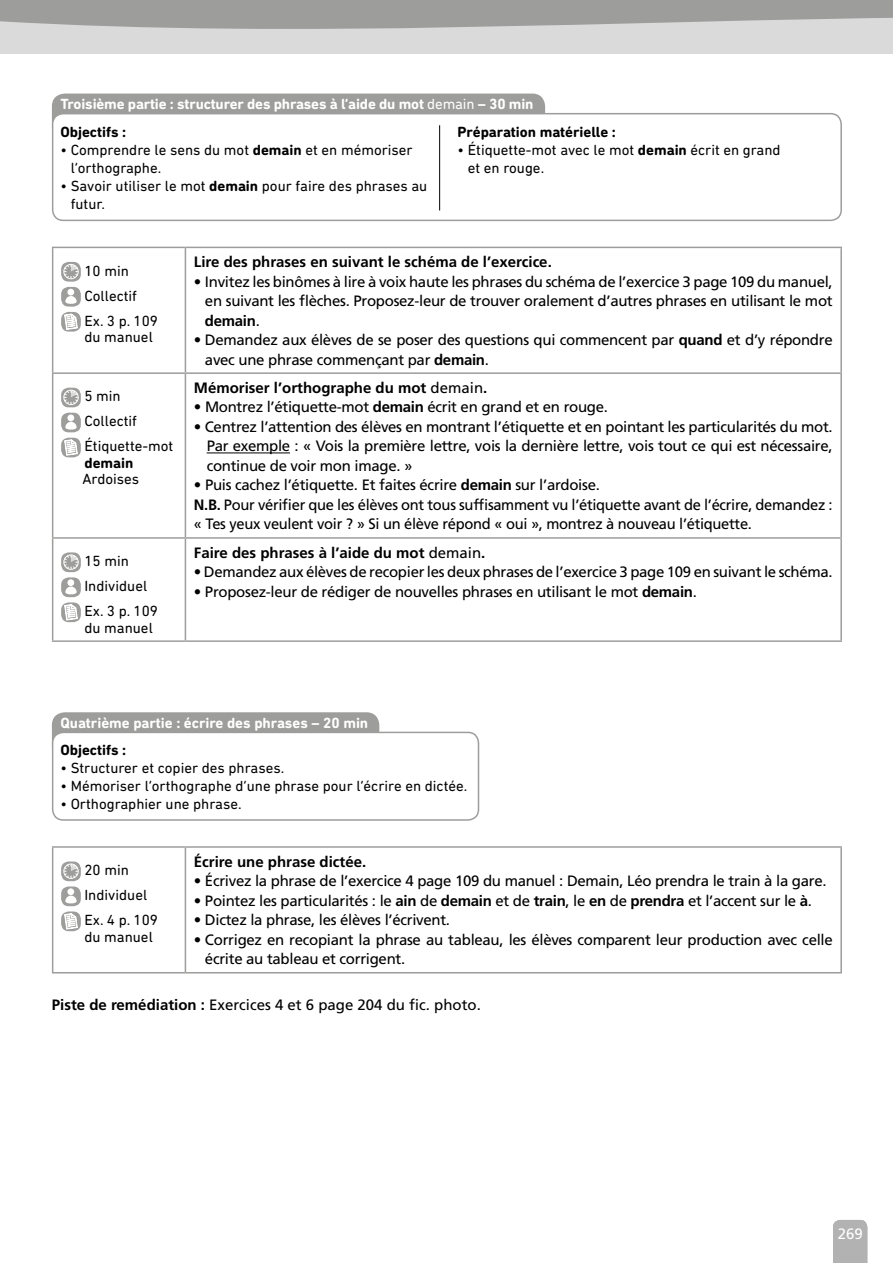
<style>
.page{position:relative;width:893px;height:1263px;background:#fff}
.page>*{position:absolute;margin:0;border:0;box-sizing:border-box;transform-origin:0 0}
.t1{font:15px/19.5px "Frutiger LT Std";letter-spacing:-.02em;color:#000}
.t2{font:15px/25px "DIN Next Rounded LT Pro";color:#000}
.t3{font:700 15px "Frutiger LT Std";color:#000}
.t4{font:700 15px "DIN Next Rounded LT Pro";letter-spacing:-.01em;color:#fff}
.t5{font:15px "Frutiger LT Std";color:#000}
.t6{font:700 15px "DIN Next Rounded LT Pro";color:#000}
.t7{font:15px "Frutiger LT Std";color:#fff}
.s1{font-weight:400}
.s2{font-weight:700}
</style>
<div class="page">
<div style="left:0;top:6px;width:893px;height:48px;background:#dadada"></div>
<svg style="left:0;top:13px;width:893px;height:16px"></svg>
<svg style="left:833px;top:1220px;width:34px;height:43px"></svg>
<div style="left:0;top:0;width:893px;height:13px;background:#9d9d9c"></div>
<div style="left:52px;top:94px;width:493px;height:46px;background:#9d9d9c;border-radius:13px"></div>
<div style="left:53px;top:114px;width:788px;height:106px;background:#fff;border-radius:11px"></div>
<div style="left:52px;top:113px;width:790px;height:108px;border:2px solid #9d9d9c;border-radius:11px"></div>
<svg style="left:53px;top:248px;width:787px;height:392px"></svg>
<hr style="left:52px;top:247px;width:133px;height:1px;background:#9d9d9c">
<hr style="left:52px;top:248px;width:1px;height:124px;background:#9d9d9c">
<hr style="left:185px;top:247px;width:657px;height:1px;background:#9d9d9c">
<hr style="left:185px;top:248px;width:1px;height:124px;background:#9d9d9c">
<hr style="left:840px;top:248px;width:2px;height:124px;background:#9d9d9c">
<hr style="left:52px;top:372px;width:133px;height:2px;background:#9d9d9c">
<hr style="left:52px;top:374px;width:1px;height:163px;background:#9d9d9c">
<hr style="left:185px;top:372px;width:657px;height:2px;background:#9d9d9c">
<hr style="left:185px;top:374px;width:1px;height:163px;background:#9d9d9c">
<hr style="left:840px;top:374px;width:2px;height:163px;background:#9d9d9c">
<hr style="left:52px;top:537px;width:133px;height:2px;background:#9d9d9c">
<hr style="left:52px;top:539px;width:1px;height:101px;background:#9d9d9c">
<hr style="left:185px;top:537px;width:657px;height:2px;background:#9d9d9c">
<hr style="left:185px;top:539px;width:1px;height:101px;background:#9d9d9c">
<hr style="left:840px;top:539px;width:2px;height:101px;background:#9d9d9c">
<hr style="left:52px;top:640px;width:133px;height:2px;background:#9d9d9c">
<hr style="left:185px;top:640px;width:657px;height:2px;background:#9d9d9c">
<div style="left:61px;top:262px;width:20px;height:20px;background:#9d9d9c;border-radius:8px"></div>
<div style="left:63px;top:264px;width:16px;height:15px;border:1px solid #fff;border-radius:50%"></div>
<svg style="left:64px;top:264px;width:14px;height:15px"></svg>
<div style="left:61px;top:287px;width:20px;height:20px;background:#9d9d9c;border-radius:8px"></div>
<div style="left:67px;top:289px;width:7px;height:6px;background:#fff;border-radius:50%"></div>
<svg style="left:65px;top:296px;width:12px;height:8px"></svg>
<div style="left:61px;top:312px;width:20px;height:20px;background:#9d9d9c;border-radius:8px"></div>
<svg style="left:64px;top:313px;width:14px;height:17px"></svg>
<div style="left:61px;top:388px;width:20px;height:19px;background:#9d9d9c;border-radius:8px"></div>
<div style="left:63px;top:390px;width:16px;height:15px;border:1px solid #fff;border-radius:50%"></div>
<svg style="left:64px;top:390px;width:14px;height:14px"></svg>
<div style="left:61px;top:413px;width:20px;height:19px;background:#9d9d9c;border-radius:8px"></div>
<div style="left:67px;top:414px;width:7px;height:7px;background:#fff;border-radius:50%"></div>
<svg style="left:65px;top:422px;width:12px;height:8px"></svg>
<div style="left:61px;top:438px;width:20px;height:19px;background:#9d9d9c;border-radius:8px"></div>
<svg style="left:64px;top:439px;width:14px;height:17px"></svg>
<hr style="left:207px;top:453px;width:83px;height:1px;background:#000">
<div style="left:61px;top:552px;width:20px;height:20px;background:#9d9d9c;border-radius:8px"></div>
<div style="left:63px;top:554px;width:16px;height:16px;border:1px solid #fff;border-radius:50%"></div>
<svg style="left:64px;top:555px;width:14px;height:14px"></svg>
<div style="left:61px;top:577px;width:20px;height:20px;background:#9d9d9c;border-radius:8px"></div>
<div style="left:67px;top:579px;width:7px;height:7px;background:#fff;border-radius:50%"></div>
<svg style="left:65px;top:587px;width:12px;height:8px"></svg>
<div style="left:61px;top:602px;width:20px;height:20px;background:#9d9d9c;border-radius:8px"></div>
<svg style="left:64px;top:604px;width:14px;height:17px"></svg>
<hr style="left:439px;top:125px;width:1px;height:85px;background:#000">
<div style="left:52px;top:712px;width:327px;height:47px;background:#9d9d9c;border-radius:13px"></div>
<div style="left:53px;top:732px;width:425px;height:88px;background:#fff;border-radius:11px"></div>
<div style="left:52px;top:732px;width:427px;height:89px;border:2px solid #9d9d9c;border-radius:11px"></div>
<svg style="left:53px;top:848px;width:134px;height:124px"></svg>
<hr style="left:52px;top:846px;width:133px;height:2px;background:#9d9d9c">
<hr style="left:52px;top:848px;width:1px;height:124px;background:#9d9d9c">
<hr style="left:185px;top:846px;width:657px;height:2px;background:#9d9d9c">
<hr style="left:185px;top:848px;width:1px;height:124px;background:#9d9d9c">
<hr style="left:840px;top:848px;width:2px;height:124px;background:#9d9d9c">
<hr style="left:52px;top:972px;width:133px;height:1px;background:#9d9d9c">
<hr style="left:185px;top:972px;width:657px;height:1px;background:#9d9d9c">
<div style="left:61px;top:861px;width:20px;height:20px;background:#9d9d9c;border-radius:8px"></div>
<div style="left:63px;top:863px;width:16px;height:16px;border:1px solid #fff;border-radius:50%"></div>
<svg style="left:64px;top:864px;width:14px;height:14px"></svg>
<div style="left:61px;top:886px;width:20px;height:20px;background:#9d9d9c;border-radius:8px"></div>
<div style="left:67px;top:888px;width:7px;height:7px;background:#fff;border-radius:50%"></div>
<svg style="left:65px;top:896px;width:12px;height:8px"></svg>
<div style="left:61px;top:911px;width:20px;height:20px;background:#9d9d9c;border-radius:8px"></div>
<svg style="left:64px;top:913px;width:14px;height:17px"></svg>
<p class="t4" style="left:60px;top:95px;width:475px">Troisième partie : structurer des phrases à l’aide du mot <span class="s1">demain</span> – 30 min</p>
<p class="t6" style="left:60px;top:123px;width:67px">Objectifs :</p>
<p class="t2" style="left:71px;top:140px;width:344px;line-height:18px;text-indent:-10px">• Comprendre le sens du mot <span class="s2">demain</span> et en mémoriser l’orthographe.</p>
<p class="t2" style="left:71px;top:176px;width:358px;line-height:18px;text-indent:-10px">• Savoir utiliser le mot <span class="s2">demain</span> pour faire des phrases au futur.</p>
<p class="t6" style="left:457px;top:123px;width:160px">Préparation matérielle :</p>
<p class="t2" style="left:468px;top:140px;width:314px;line-height:18px;text-indent:-10px">• Étiquette-mot avec le mot <span class="s2">demain</span> écrit en grand et en rouge.</p>
<p class="t2" style="left:84px;top:258px;width:75px">10 min<br>Collectif<br>Ex. 3 p. 109</p>
<p class="t2" style="left:84px;top:324px;width:70px">du manuel</p>
<p class="t2" style="left:84px;top:384px;width:90px">5 min<br>Collectif<br>Étiquette-mot</p>
<p class="t6" style="left:84px;top:454px;width:51px">demain</p>
<p class="t2" style="left:82px;top:467px;width:58px">Ardoises</p>
<p class="t2" style="left:84px;top:548px;width:75px">15 min<br>Individuel<br>Ex. 3 p. 109</p>
<p class="t2" style="left:84px;top:615px;width:70px">du manuel</p>
<p class="t3" style="left:194px;top:253px;width:359px">Lire des phrases en suivant le schéma de l’exercice.</p>
<p class="t1" style="left:205px;top:272px;width:629px;text-align:justify;text-indent:-11px">• Invitez les binômes à lire à voix haute les phrases du schéma de l’exercice 3 page 109 du manuel, en suivant les flèches. Proposez-leur de trouver oralement d’autres phrases en utilisant le mot <span class="s2">demain</span>.</p>
<p class="t1" style="left:205px;top:330px;width:629px;text-indent:-11px">• Demandez aux élèves de se poser des questions qui commencent par <span class="s2">quand</span> et d’y répondre avec une phrase commençant par <span class="s2">demain</span>.</p>
<p class="t3" style="left:194px;top:379px;width:295px">Mémoriser l’orthographe du mot <span class="s1">demain</span>.</p>
<p class="t1" style="left:194px;top:397px;width:416px">• Montrez l’étiquette-mot <span class="s2">demain</span> écrit en grand et en rouge.</p>
<p class="t1" style="left:207px;top:417px;width:628px;text-align:justify;text-indent:-13px">• Centrez l’attention des élèves en montrant l’étiquette et en pointant les particularités du mot.<br>Par exemple : « Vois la première lettre, vois la dernière lettre, vois tout ce qui est nécessaire, continue de voir mon image. »</p>
<p class="t1" style="left:194px;top:475px;width:640px">• Puis cachez l’étiquette. Et faites écrire <span class="s2">demain</span> sur l’ardoise.<br><span class="s2">N.B.</span> Pour vérifier que les élèves ont tous suffisamment vu l’étiquette avant de l’écrire, demandez : « Tes yeux veulent voir ? » Si un élève répond « oui », montrez à nouveau l’étiquette.</p>
<p class="t3" style="left:194px;top:544px;width:293px">Faire des phrases à l’aide du mot <span class="s1">demain</span>.</p>
<p class="t1" style="left:194px;top:562px;width:640px">• Demandez aux élèves de recopier les deux phrases de l’exercice 3 page 109 en suivant le schéma.</p>
<p class="t1" style="left:194px;top:582px;width:504px">• Proposez-leur de rédiger de nouvelles phrases en utilisant le mot <span class="s2">demain</span>.</p>
<p class="t4" style="left:60px;top:714px;width:309px">Quatrième partie : écrire des phrases – 20 min</p>
<p class="t6" style="left:60px;top:741px;width:67px">Objectifs :</p>
<p class="t2" style="left:60px;top:755px;width:225px">• Structurer et copier des phrases.</p>
<p class="t2" style="left:60px;top:773px;width:408px">• Mémoriser l’orthographe d’une phrase pour l’écrire en dictée.</p>
<p class="t2" style="left:60px;top:791px;width:183px">• Orthographier une phrase.</p>
<p class="t3" style="left:194px;top:853px;width:174px">Écrire une phrase dictée.</p>
<p class="t1" style="left:194px;top:871px;width:634px">• Écrivez la phrase de l’exercice 4 page 109 du manuel : Demain, Léo prendra le train à la gare.</p>
<p class="t1" style="left:194px;top:891px;width:620px">• Pointez les particularités : le <span class="s2">ain</span> de <span class="s2">demain</span> et de <span class="s2">train</span>, le <span class="s2">en</span> de <span class="s2">prendra</span> et l’accent sur le <span class="s2">à</span>.</p>
<p class="t1" style="left:194px;top:910px;width:258px">• Dictez la phrase, les élèves l’écrivent.</p>
<p class="t1" style="left:205px;top:930px;width:629px;text-indent:-11px">• Corrigez en recopiant la phrase au tableau, les élèves comparent leur production avec celle écrite au tableau et corrigent.</p>
<p class="t5" style="left:52px;top:995px;width:431px"><span class="s2">Piste de remédiation :</span> Exercices 4 et 6 page 204 du fic. photo.</p>
<p class="t2" style="left:84px;top:857px;width:75px">20 min<br>Individuel<br>Ex. 4 p. 109</p>
<p class="t2" style="left:84px;top:924px;width:70px">du manuel</p>
<p class="t7" style="left:838px;top:1224px;width:27px">269</p>
</div>
